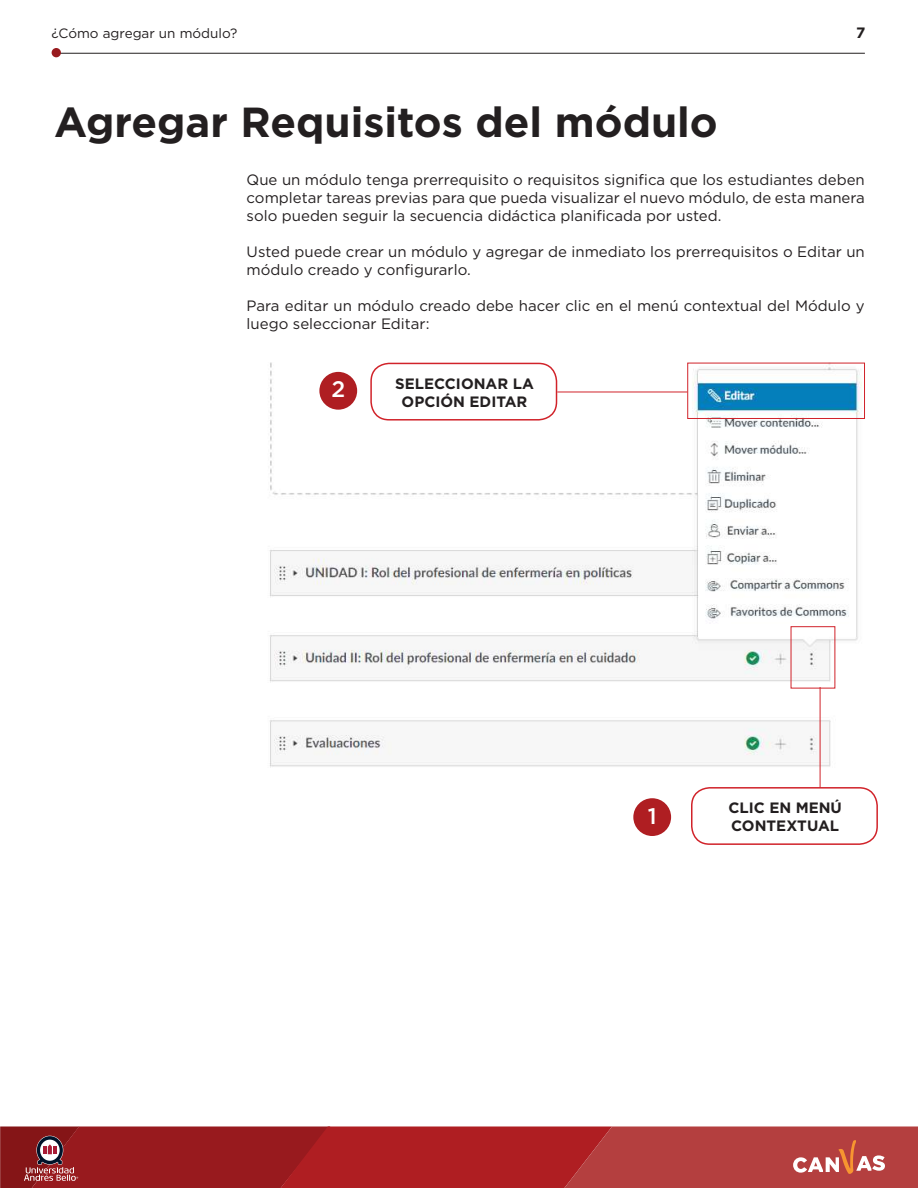
<style>
.page{position:relative;width:918px;height:1188px;background:#fff}
.page>*{position:absolute;margin:0;border:0;box-sizing:border-box;transform-origin:0 0}
.t1{font:700 42px "Gotham";color:#231f20}
.t2{font:500 22.5px "Gotham";color:#fff}
.t3{font:15px/18px "Gotham";color:#231f20}
.t4{font:700 15px/18px "Gotham";color:#231f20}
.t5{font:13.5px "Gotham";color:#231f20}
</style>
<div class="page">
<svg style="left:0;top:1126px;width:918px;height:62px;background:#aa2e30"></svg>
<hr style="left:52px;top:53px;width:813px;height:1px;background:#231f20">
<div style="left:52px;top:48px;width:9px;height:9px;background:#981a1e;border-radius:50%"></div>
<img style="left:269px;top:363px;width:597px;height:435px">
<div style="left:691px;top:787px;width:187px;height:58px;border:2px solid #d1232a;border-radius:18px"></div>
<hr style="left:820px;top:687px;width:1px;height:101px;background:#d1232a">
<div style="left:370px;top:363px;width:187px;height:58px;border:2px solid #d1232a;border-radius:18px"></div>
<div style="left:687px;top:363px;width:178px;height:56px;border:1px solid #d1232a"></div>
<hr style="left:557px;top:392px;width:130px;height:1px;background:#d1232a">
<div style="left:319px;top:372px;width:38px;height:38px;background:#af1e22;border-radius:50%"></div>
<div style="left:633px;top:798px;width:38px;height:38px;background:#af1e22;border-radius:50%"></div>
<p class="t5" style="left:52px;top:24px;width:187px">¿Cómo agregar un módulo?</p>
<p class="t4" style="left:856px;top:23px;width:11px">7</p>
<h1 class="t1" style="left:54px;top:94px;width:665px">Agregar Requisitos del módulo</h1>
<p class="t3" style="left:247px;top:170px;width:620px;text-align:justify">Que un módulo tenga prerrequisito o requisitos significa que los estudiantes deben completar tareas previas para que pueda visualizar el nuevo módulo, de esta manera solo pueden seguir la secuencia didáctica planificada por usted.</p>
<p class="t3" style="left:247px;top:242px;width:620px">Usted puede crear un módulo y agregar de inmediato los prerrequisitos o Editar un módulo creado y configurarlo.</p>
<p class="t3" style="left:247px;top:296px;width:620px">Para editar un módulo creado debe hacer clic en el menú contextual del Módulo y luego seleccionar Editar:</p>
<h2 class="t2" style="left:331px;top:375px;width:15px">2</h2>
<p class="t4" style="left:395px;top:374px;width:140px;text-align:center">SELECCIONAR LA<br>OPCIÓN EDITAR</p>
<h2 class="t2" style="left:648px;top:801px;width:10px">1</h2>
<p class="t4" style="left:728px;top:799px;width:115px">CLIC EN MENÚ<br>CONTEXTUAL</p>
</div>
